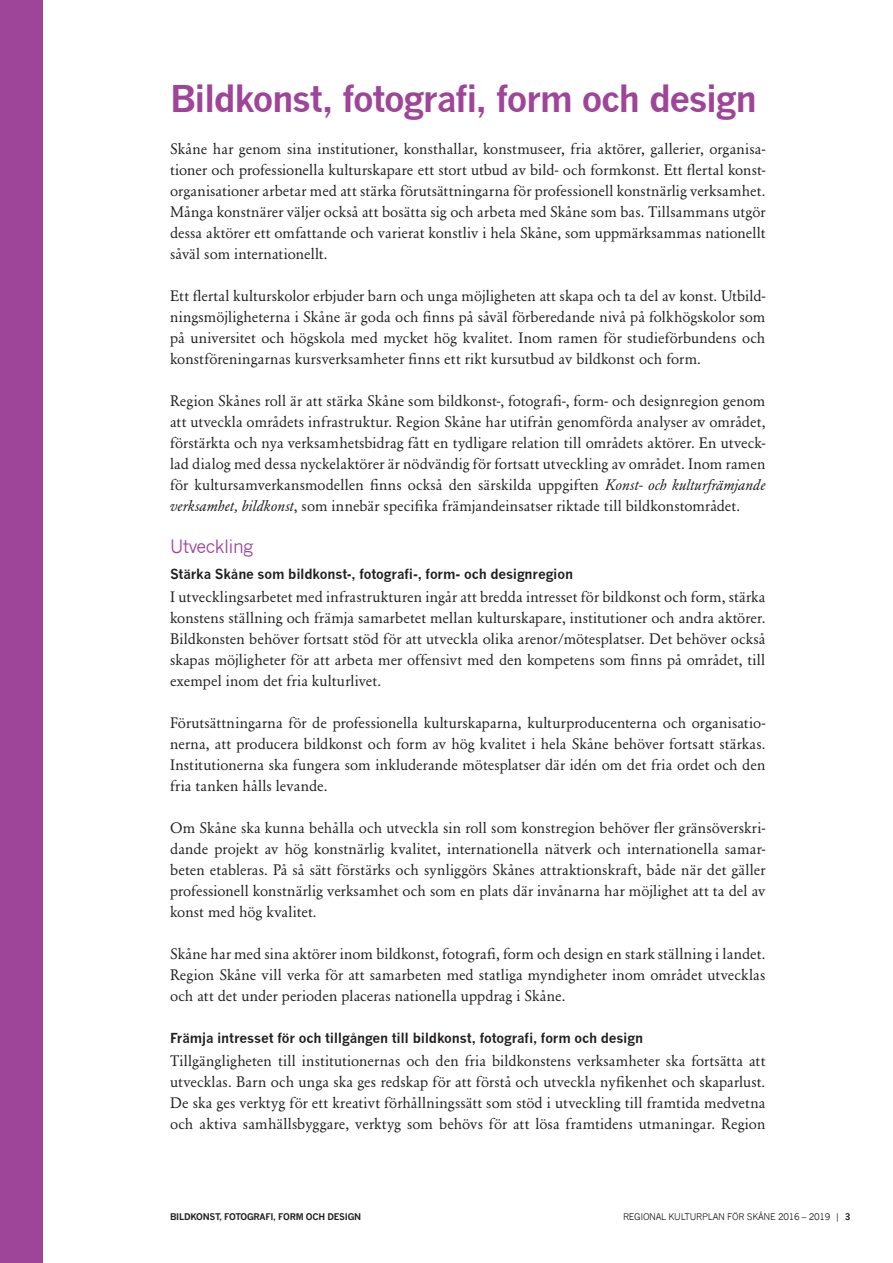
<style>
.page{position:relative;width:893px;height:1263px;background:#fff}
.page>*{position:absolute;margin:0;border:0;box-sizing:border-box;transform-origin:0 0}
._1__Rubrik{font:700 36px "News Gothic";letter-spacing:-.045em;color:#9f4599}
._1_1_1_Rubrik{font:18px "News Gothic";letter-spacing:-.03em;color:#9f4599}
.Brödtext{font:15px/21px "Garamond BE";letter-spacing:.005em;color:#231f20;text-align:justify}
._1_1_1_1_Rubrik{font:700 13.5px "News Gothic";letter-spacing:-.015em;color:#231f20}
.t1{font:9px "News Gothic";letter-spacing:-.03em;color:#231f20}
.t2{font:700 9px "News Gothic";letter-spacing:-.03em;color:#231f20}
.s1{font-style:italic}
.s2{font-weight:700}
</style>
<div class="page">
<div style="left:0;top:0;width:43px;height:1263px;background:#9f4599"></div>
<p class="_1__Rubrik" style="left:170px;top:77px;width:588px">Bildkonst, fotografi, form och design</p>
<p class="Brödtext" style="left:170px;top:139px;width:597px">Skåne har genom sina institutioner, konsthallar, konstmuseer, fria aktörer, gallerier, organisa&shy;tioner och professionella kulturskapare ett stort utbud av bild- och formkonst. Ett flertal konst&shy;organisationer arbetar med att stärka förutsättningarna för professionell konstnärlig verksamhet.<br>Många konstnärer väljer också att bosätta sig och arbeta med Skåne som bas. Tillsammans utgör dessa aktörer ett omfattande och varierat konstliv i hela Skåne, som uppmärksammas nationellt såväl som internationellt.</p>
<p class="Brödtext" style="left:170px;top:286px;width:597px">Ett flertal kulturskolor erbjuder barn och unga möjligheten att skapa och ta del av konst. Utbild&shy;ningsmöjligheterna i Skåne är goda och finns på såväl förberedande nivå på folkhögskolor som på universitet och högskola med mycket hög kvalitet. Inom ramen för studieförbundens och konstföreningarnas kursverksamheter finns ett rikt kursutbud av bildkonst och form.</p>
<p class="Brödtext" style="left:170px;top:391px;width:597px">Region Skånes roll är att stärka Skåne som bildkonst-, fotografi-, form- och designregion genom att utveckla områdets infrastruktur. Region Skåne har utifrån genomförda analyser av området, förstärkta och nya verksamhetsbidrag fått en tydligare relation till områdets aktörer. En utveck&shy;lad dialog med dessa nyckelaktörer är nödvändig för fortsatt utveckling av området. Inom ramen för kultursamverkansmodellen finns också den särskilda uppgiften <span class="s1">Konst- och kulturfrämjande verksamhet, bildkonst</span>, som innebär specifika främjandeinsatser riktade till bildkonstområdet.</p>
<p class="_1_1_1_Rubrik" style="left:170px;top:536px;width:85px">Utveckling</p>
<p class="_1_1_1_1_Rubrik" style="left:170px;top:565px;width:404px">Stärka Skåne som bildkonst-, fotografi-, form- och designregion</p>
<p class="Brödtext" style="left:170px;top:586px;width:597px">I utvecklingsarbetet med infrastrukturen ingår att bredda intresset för bildkonst och form, stärka konstens ställning och främja samarbetet mellan kulturskapare, institutioner och andra aktörer.<br>Bildkonsten behöver fortsatt stöd för att utveckla olika arenor/mötesplatser. Det behöver också skapas möjligheter för att arbeta mer offensivt med den kompetens som finns på området, till exempel inom det fria kulturlivet.</p>
<p class="Brödtext" style="left:170px;top:712px;width:597px">Förutsättningarna för de professionella kulturskaparna, kulturproducenterna och organisatio&shy;nerna, att producera bildkonst och form av hög kvalitet i hela Skåne behöver fortsatt stärkas.<br>Institutionerna ska fungera som inkluderande mötesplatser där idén om det fria ordet och den fria tanken hålls levande.</p>
<p class="Brödtext" style="left:170px;top:817px;width:597px">Om Skåne ska kunna behålla och utveckla sin roll som konstregion behöver fler gränsöverskri&shy;dande projekt av hög konstnärlig kvalitet, internationella nätverk och internationella samar&shy;beten etableras. På så sätt förstärks och synliggörs Skånes attraktionskraft, både när det gäller professionell konstnärlig verksamhet och som en plats där invånarna har möjlighet att ta del av konst med hög kvalitet.</p>
<p class="Brödtext" style="left:170px;top:943px;width:597px">Skåne har med sina aktörer inom bildkonst, fotografi, form och design en stark ställning i landet.<br>Region Skåne vill verka för att samarbeten med statliga myndigheter inom området utvecklas och att det under perioden placeras nationella uppdrag i Skåne.</p>
<p class="_1_1_1_1_Rubrik" style="left:170px;top:1030px;width:474px">Främja intresset för och tillgången till bildkonst, fotografi, form och design</p>
<p class="Brödtext" style="left:170px;top:1050px;width:597px">Tillgängligheten till institutionernas och den fria bildkonstens verksamheter ska fortsätta att utvecklas. Barn och unga ska ges redskap för att förstå och utveckla nyfikenhet och skaparlust.<br>De ska ges verktyg för ett kreativt förhållningssätt som stöd i utveckling till framtida medvetna och aktiva samhällsbyggare, verktyg som behövs för att lösa framtidens utmaningar. Region</p>
<p class="t2" style="left:170px;top:1212px;width:193px">BILDKONST, FOTOGRAFI, FORM OCH DESIGN</p>
<p class="t1" style="left:623px;top:1212px;width:229px">REGIONAL KULTURPLAN FÖR SKÅNE 2016 – 2019 | <span class="s2">3</span></p>
</div>
